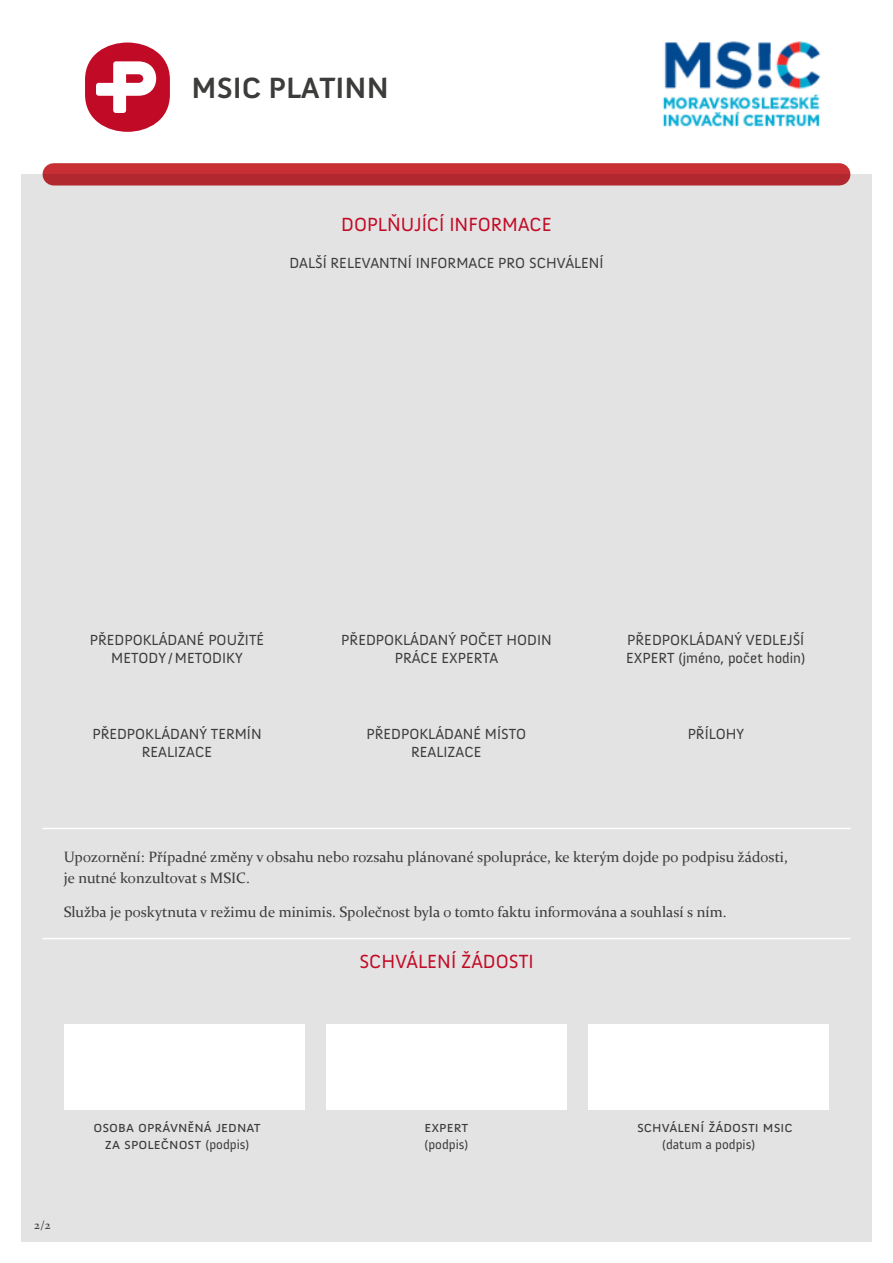
<style>
.page{position:relative;width:893px;height:1263px;background:#fff}
.page>*{position:absolute;margin:0;border:0;box-sizing:border-box;transform-origin:0 0}
.t1{font:700 30px "Anivers";color:#3c3c3b}
.t2{font:19.5px "Anivers";color:#c10a25}
.t3{font:15px/18px "Anivers";color:#3c3c3b;text-align:center}
.t4{font:15px/21px "Constantia";color:#3c3c3b}
.t5{font:15px/16.5px "Anivers SC";color:#3c3c3b;text-align:center}
.t6{font:13.5px "Anivers";color:#3c3c3b}
.t7{font:12px "Constantia";color:#3c3c3b}
.s1{font-family:"Anivers";font-size:13.5px}
</style>
<div class="page">
<div style="left:21px;top:174px;width:851px;height:1068px;background:#e3e3e3"></div>
<svg style="left:85px;top:43px;width:85px;height:89px"></svg>
<div style="left:54px;top:163px;width:785px;height:22px;background:#bc2c31"></div>
<hr style="left:43px;top:938px;width:807px;height:1px;background:#fff">
<hr style="left:43px;top:828px;width:807px;height:1px;background:#fff">
<div style="left:64px;top:1024px;width:241px;height:85px;background:#fff"></div>
<div style="left:326px;top:1024px;width:241px;height:85px;background:#fff"></div>
<div style="left:588px;top:1024px;width:241px;height:85px;background:#fff"></div>
<img style="left:662px;top:41px;width:159px;height:86px">
<h1 class="t1" style="left:192px;top:71px;width:199px">MSIC PLATINN</h1>
<h2 class="t2" style="left:341px;top:213px;width:212px">DOPLŇUJÍCÍ INFORMACE</h2>
<p class="t3" style="left:289px;top:254px;width:316px">DALŠÍ RELEVANTNÍ INFORMACE PRO SCHVÁLENÍ</p>
<p class="t3" style="left:90px;top:631px;width:176px">PŘEDPOKLÁDANÉ POUŽITÉ<br>METODY / METODIKY</p>
<p class="t3" style="left:92px;top:725px;width:171px">PŘEDPOKLÁDANÝ TERMÍN<br>REALIZACE</p>
<p class="t3" style="left:341px;top:631px;width:212px">PŘEDPOKLÁDANÝ POČET HODIN<br>PRÁCE EXPERTA</p>
<p class="t3" style="left:366px;top:725px;width:161px">PŘEDPOKLÁDANÉ MÍSTO<br>REALIZACE</p>
<p class="t3" style="left:626px;top:631px;width:181px;text-align:left">PŘEDPOKLÁDANÝ VEDLEJŠÍ<br>EXPERT (jméno, počet hodin)</p>
<p class="t3" style="left:688px;top:725px;width:58px">PŘÍLOHY</p>
<p class="t4" style="left:64px;top:845px;width:726px">Upozornění: Případné změny v obsahu nebo rozsahu plánované spolupráce, ke kterým dojde po podpisu žádosti, je nutné konzultovat s MSIC.</p>
<p class="t4" style="left:64px;top:900px;width:664px">Služba je poskytnuta v režimu de minimis. Společnost byla o tomto faktu informována a souhlasí s ním.</p>
<h2 class="t2" style="left:359px;top:951px;width:176px">SCHVÁLENÍ ŽÁDOSTI</h2>
<p class="t7" style="left:34px;top:1217px;width:18px">2/2</p>
<p class="t5" style="left:94px;top:1119px;width:169px">osoba oprávněná jednat za společnost <span class="s1">(podpis)</span></p>
<p class="t5" style="left:424px;top:1119px;width:45px">expert</p>
<p class="t6" style="left:425px;top:1136px;width:45px">(podpis)</p>
<p class="t5" style="left:637px;top:1119px;width:157px">schválení žádosti msic</p>
<p class="t6" style="left:662px;top:1136px;width:94px">(datum a podpis)</p>
</div>
